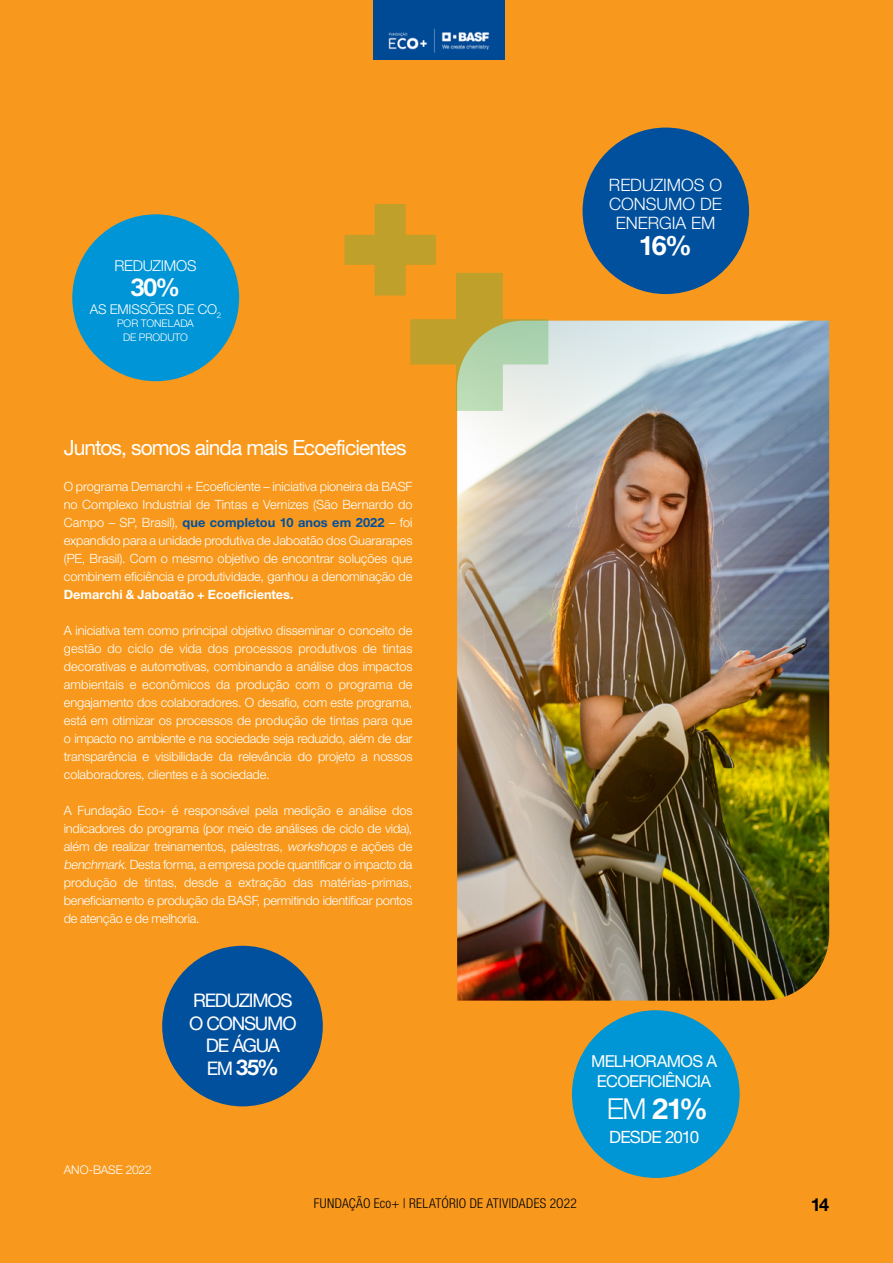
<style>
.page{position:relative;width:893px;height:1263px;background:#f8991d}
.page>*{position:absolute;margin:0;border:0;box-sizing:border-box;transform-origin:0 0}
.t1{font:700 28.95px "Helvetica Finanz Std";color:#fff}
.t2{font:700 26.85px "Helvetica Finanz Std";color:#fff}
.t3{font:700 24.75px "Helvetica Finanz Std";color:#fff}
.t4{font:700 21.75px "Helvetica Finanz Std";color:#fff}
.t5{font:21px "Helvetica Finanz Std";letter-spacing:-.045em;color:#fff}
.t6{font:18.75px/22.5px "Helvetica Finanz Std";letter-spacing:-.065em;color:#fff;text-align:center}
.t7{font:700 18px "Helvetica Finanz Std";color:#000}
.t8{font:300 17.1px/19.2px "Helvetica Finanz Std";color:#fff;text-align:center}
.t9{font:16.95px "Helvetica Finanz Std";letter-spacing:-.055em;color:#fff}
.t10{font:16.5px/20px "Helvetica Finanz Std";letter-spacing:-.04em;color:#fff;text-align:center}
.t11{font:300 15px "Helvetica Finanz Std";letter-spacing:-.02em;color:#fff}
.t12{font:300 condensed 13.5px "Helvetica Finanz Std";letter-spacing:.02em;color:#000}
.t13{font:300 13.5px "Helvetica Finanz Std";letter-spacing:-.015em;color:#fff}
.t14{font:300 12.75px/18px "Helvetica Finanz Std";letter-spacing:-.01em;color:#fff;text-align:justify}
.t15{font:700 12.75px "Helvetica Finanz Std";color:#fff}
.t16{font:300 12px "Helvetica Finanz Std";letter-spacing:-.015em;color:#fff}
.t17{font:300 10.5px/13.5px "Helvetica Finanz Std";color:#fff;text-align:center}
.s1{font-weight:700;color:#00509e}
.s2{font-style:italic}
.s3{font-weight:400;font-size:18.75px}
.s4{font-weight:300}
</style>
<div class="page">
<img style="left:457px;top:321px;width:372px;height:679px">
<div style="left:72px;top:214px;width:167px;height:167px;background:#0095d6;border-radius:50%"></div>
<div style="left:162px;top:946px;width:161px;height:160px;background:#00509e;border-radius:50%"></div>
<div style="left:583px;top:128px;width:166px;height:166px;background:#00509e;border-radius:50%"></div>
<div style="left:572px;top:1010px;width:168px;height:168px;background:#0095d4;border-radius:50%"></div>
<svg style="left:344px;top:204px;width:204px;height:207px"></svg>
<div style="left:373px;top:0;width:131px;height:60px;background:#004a95"></div>
<img style="left:388px;top:28px;width:102px;height:25px">
<p class="t11" style="left:114px;top:256px;width:84px">REDUZIMOS</p>
<h3 class="t3" style="left:131px;top:272px;width:51px">30%</h3>
<p class="t13" style="left:90px;top:301px;width:133px">AS EMISSÕES DE CO<sub>2</sub></p>
<p class="t17" style="left:117px;top:317px;width:78px">POR TONELADA<br>DE PRODUTO</p>
<h3 class="t5" style="left:64px;top:435px;width:344px">Juntos, somos ainda mais Ecoeficientes</h3>
<p class="t14" style="left:64px;top:477px;width:350px">O programa Demarchi + Ecoeficiente – iniciativa pioneira da BASF no Complexo Industrial de Tintas e Vernizes (São Bernardo do Campo – SP, Brasil), <span class="s1">que completou 10 anos em 2022</span> – foi expandido para a unidade produtiva de Jaboatão dos Guararapes (PE, Brasil). Com o mesmo objetivo de encontrar soluções que combinem eficiência e produtividade, ganhou a denominação de</p>
<p class="t15" style="left:64px;top:587px;width:231px">Demarchi &amp; Jaboatão + Ecoeficientes.</p>
<p class="t14" style="left:64px;top:621px;width:350px">A iniciativa tem como principal objetivo disseminar o conceito de gestão do ciclo de vida dos processos produtivos de tintas decorativas e automotivas, combinando a análise dos impactos ambientais e econômicos da produção com o programa de engajamento dos colaboradores. O desafio, com este programa, está em otimizar os processos de produção de tintas para que o impacto no ambiente e na sociedade seja reduzido, além de dar transparência e visibilidade da relevância do projeto a nossos colaboradores, clientes e à sociedade.</p>
<p class="t14" style="left:64px;top:801px;width:350px">A Fundação Eco+ é responsável pela medição e análise dos indicadores do programa (por meio de análises de ciclo de vida), além de realizar treinamentos, palestras, <span class="s2">workshops</span> e ações de <span class="s2">benchmark</span>. Desta forma, a empresa pode quantificar o impacto da produção de tintas, desde a extração das matérias-primas, beneficiamento e produção da BASF, permitindo identificar pontos de atenção e de melhoria.</p>
<p class="t16" style="left:64px;top:1162px;width:89px">ANO-BASE 2022</p>
<h3 class="t6" style="left:189px;top:989px;width:109px">REDUZIMOS<br>O CONSUMO<br>DE ÁGUA</h3>
<h3 class="t4" style="left:207px;top:1054px;width:74px"><span class="s3">EM</span> 35%</h3>
<h3 class="t8" style="left:609px;top:175px;width:115px">REDUZIMOS O<br>CONSUMO DE<br>ENERGIA EM</h3>
<h2 class="t2" style="left:639px;top:230px;width:55px">16%</h2>
<p class="t10" style="left:591px;top:1051px;width:128px">MELHORAMOS A<br>ECOEFICIÊNCIA</p>
<h1 class="t1" style="left:607px;top:1092px;width:103px"><span class="s4">EM</span> 21%</h1>
<h3 class="t9" style="left:609px;top:1127px;width:92px">DESDE 2010</h3>
<p class="t12" style="left:314px;top:1195px;width:265px">FUNDAÇÃO Eco+ | RELATÓRIO DE ATIVIDADES 2O22</p>
<h3 class="t7" style="left:811px;top:1194px;width:20px">14</h3>
</div>
